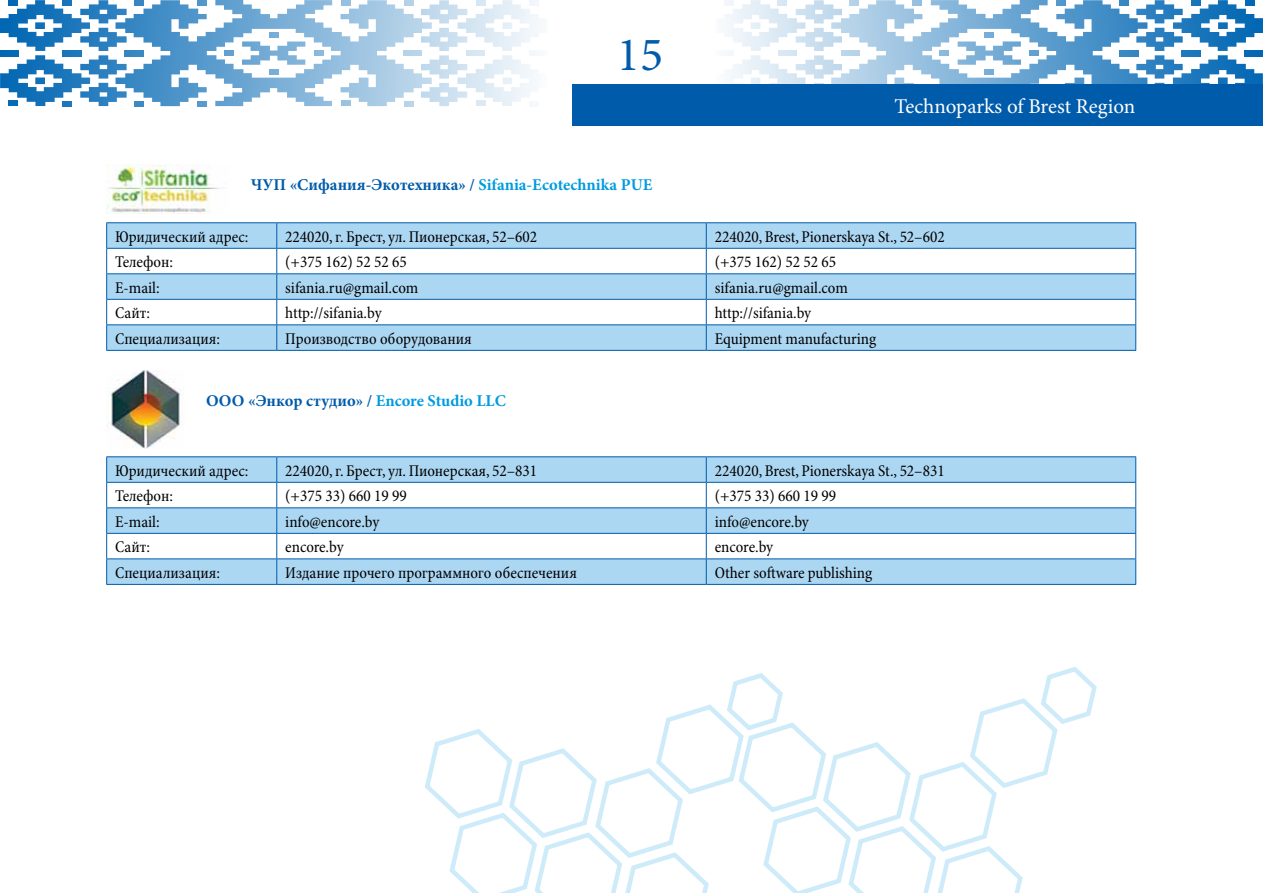
<style>
.page{position:relative;width:1263px;height:893px;background:#fff}
.page>*{position:absolute;margin:0;border:0;box-sizing:border-box;transform-origin:0 0}
.t1{font:48px "Minion Pro";color:#005baa}
.t2{font:21px "Minion Pro";letter-spacing:-.005em;color:#fff}
.t3{font:condensed 16.5px "Minion Pro";color:#000}
.t4{font:700 16.5px "Minion Pro";color:#005baa}
.s1{color:#009bdf}
</style>
<div class="page">
<svg style="left:715px;top:0;width:548px;height:85px"></svg>
<div style="left:715px;top:51px;width:19px;height:5px;background:#f6f9fc"></div>
<div style="left:724px;top:0;width:10px;height:5px;background:#f1f6fa"></div>
<svg style="left:0;top:0;width:540px;height:106px"></svg>
<div style="left:529px;top:51px;width:18px;height:5px;background:#f5f9fc"></div>
<div style="left:529px;top:101px;width:10px;height:5px;background:#f6f9fc"></div>
<div style="left:529px;top:0;width:10px;height:5px;background:#f1f6fa"></div>
<div style="left:572px;top:85px;width:691px;height:41px;background:#005baa"></div>
<svg style="left:107px;top:223px;width:1028px;height:127px;background:#a8d4f1"></svg>
<svg style="left:107px;top:249px;width:1028px;height:75px"></svg>
<hr style="left:106px;top:222px;width:171px;height:1px;background:#005baa">
<hr style="left:277px;top:222px;width:429px;height:1px;background:#005baa">
<hr style="left:706px;top:222px;width:430px;height:1px;background:#005baa">
<hr style="left:106px;top:248px;width:171px;height:1px;background:#005baa">
<hr style="left:277px;top:248px;width:429px;height:1px;background:#005baa">
<hr style="left:706px;top:248px;width:430px;height:1px;background:#005baa">
<hr style="left:106px;top:273px;width:171px;height:1px;background:#005baa">
<hr style="left:277px;top:273px;width:429px;height:1px;background:#005baa">
<hr style="left:706px;top:273px;width:430px;height:1px;background:#005baa">
<hr style="left:106px;top:299px;width:171px;height:1px;background:#005baa">
<hr style="left:277px;top:299px;width:429px;height:1px;background:#005baa">
<hr style="left:706px;top:299px;width:430px;height:1px;background:#005baa">
<hr style="left:106px;top:324px;width:171px;height:1px;background:#005baa">
<svg style="left:106px;top:223px;width:1px;height:127px"></svg>
<hr style="left:277px;top:324px;width:429px;height:1px;background:#005baa">
<svg style="left:276px;top:223px;width:1px;height:127px"></svg>
<hr style="left:706px;top:324px;width:430px;height:1px;background:#005baa">
<svg style="left:706px;top:223px;width:1px;height:127px"></svg>
<svg style="left:1135px;top:223px;width:1px;height:127px"></svg>
<hr style="left:106px;top:350px;width:171px;height:1px;background:#005baa">
<hr style="left:277px;top:350px;width:429px;height:1px;background:#005baa">
<hr style="left:706px;top:350px;width:430px;height:1px;background:#005baa">
<svg style="left:107px;top:457px;width:1028px;height:127px;background:#a8d4f1"></svg>
<svg style="left:107px;top:483px;width:1028px;height:75px"></svg>
<hr style="left:106px;top:456px;width:171px;height:1px;background:#005baa">
<hr style="left:277px;top:456px;width:429px;height:1px;background:#005baa">
<hr style="left:706px;top:456px;width:430px;height:1px;background:#005baa">
<hr style="left:106px;top:482px;width:171px;height:1px;background:#005baa">
<hr style="left:277px;top:482px;width:429px;height:1px;background:#005baa">
<hr style="left:706px;top:482px;width:430px;height:1px;background:#005baa">
<hr style="left:106px;top:507px;width:171px;height:1px;background:#005baa">
<hr style="left:277px;top:507px;width:429px;height:1px;background:#005baa">
<hr style="left:706px;top:507px;width:430px;height:1px;background:#005baa">
<hr style="left:106px;top:533px;width:171px;height:1px;background:#005baa">
<hr style="left:277px;top:533px;width:429px;height:1px;background:#005baa">
<hr style="left:706px;top:533px;width:430px;height:1px;background:#005baa">
<hr style="left:106px;top:558px;width:171px;height:1px;background:#005baa">
<svg style="left:106px;top:457px;width:1px;height:127px"></svg>
<hr style="left:277px;top:558px;width:429px;height:1px;background:#005baa">
<svg style="left:276px;top:457px;width:1px;height:127px"></svg>
<hr style="left:706px;top:558px;width:430px;height:1px;background:#005baa">
<svg style="left:706px;top:457px;width:1px;height:127px"></svg>
<svg style="left:1135px;top:457px;width:1px;height:127px"></svg>
<hr style="left:106px;top:584px;width:171px;height:1px;background:#005baa">
<hr style="left:277px;top:584px;width:429px;height:1px;background:#005baa">
<hr style="left:706px;top:584px;width:430px;height:1px;background:#005baa">
<img style="left:106px;top:164px;width:113px;height:50px">
<img style="left:106px;top:370px;width:78px;height:79px">
<svg style="left:425px;top:667px;width:672px;height:226px"></svg>
<h1 class="t1" style="left:617px;top:22px;width:48px">15</h1>
<p class="t4" style="left:251px;top:173px;width:402px">ЧУП «Сифания-Экотехника» / <span class="s1">Sifania-Ecotechnika PUE</span></p>
<p class="t2" style="left:894px;top:92px;width:242px">Technoparks of Brest Region</p>
<p class="t3" style="left:115px;top:226px;width:135px">Юридический адрес:</p>
<p class="t3" style="left:285px;top:226px;width:253px">224020, г. Брест, ул. Пионерская, 52–602</p>
<p class="t3" style="left:715px;top:226px;width:231px">224020, Brest, Pionerskaya St., 52–602</p>
<p class="t3" style="left:115px;top:252px;width:59px">Телефон:</p>
<p class="t3" style="left:285px;top:252px;width:123px">(+375 162) 52 52 65</p>
<p class="t3" style="left:715px;top:252px;width:123px">(+375 162) 52 52 65</p>
<p class="t3" style="left:115px;top:277px;width:46px">E-mail:</p>
<p class="t3" style="left:285px;top:277px;width:135px">sifania.ru@gmail.com</p>
<p class="t3" style="left:715px;top:277px;width:135px">sifania.ru@gmail.com</p>
<p class="t3" style="left:115px;top:303px;width:36px">Сайт:</p>
<p class="t3" style="left:285px;top:303px;width:98px">http://sifania.by</p>
<p class="t3" style="left:715px;top:303px;width:98px">http://sifania.by</p>
<p class="t3" style="left:115px;top:328px;width:106px">Специализация:</p>
<p class="t3" style="left:285px;top:328px;width:188px">Производство оборудования</p>
<p class="t3" style="left:715px;top:328px;width:163px">Equipment manufacturing</p>
<p class="t4" style="left:206px;top:389px;width:301px">ООО «Энкор студио» / <span class="s1">Encore Studio LLC</span></p>
<p class="t3" style="left:115px;top:460px;width:135px">Юридический адрес:</p>
<p class="t3" style="left:285px;top:460px;width:253px">224020, г. Брест, ул. Пионерская, 52–831</p>
<p class="t3" style="left:715px;top:460px;width:231px">224020, Brest, Pionerskaya St., 52–831</p>
<p class="t3" style="left:115px;top:486px;width:59px">Телефон:</p>
<p class="t3" style="left:285px;top:486px;width:123px">(+375 33) 660 19 99</p>
<p class="t3" style="left:715px;top:486px;width:123px">(+375 33) 660 19 99</p>
<p class="t3" style="left:115px;top:511px;width:46px">E-mail:</p>
<p class="t3" style="left:285px;top:511px;width:96px">info@encore.by</p>
<p class="t3" style="left:715px;top:511px;width:96px">info@encore.by</p>
<p class="t3" style="left:115px;top:537px;width:36px">Сайт:</p>
<p class="t3" style="left:285px;top:537px;width:60px">encore.by</p>
<p class="t3" style="left:715px;top:537px;width:60px">encore.by</p>
<p class="t3" style="left:115px;top:562px;width:106px">Специализация:</p>
<p class="t3" style="left:285px;top:562px;width:293px">Издание прочего программного обеспечения</p>
<p class="t3" style="left:715px;top:562px;width:159px">Other software publishing</p>
</div>
